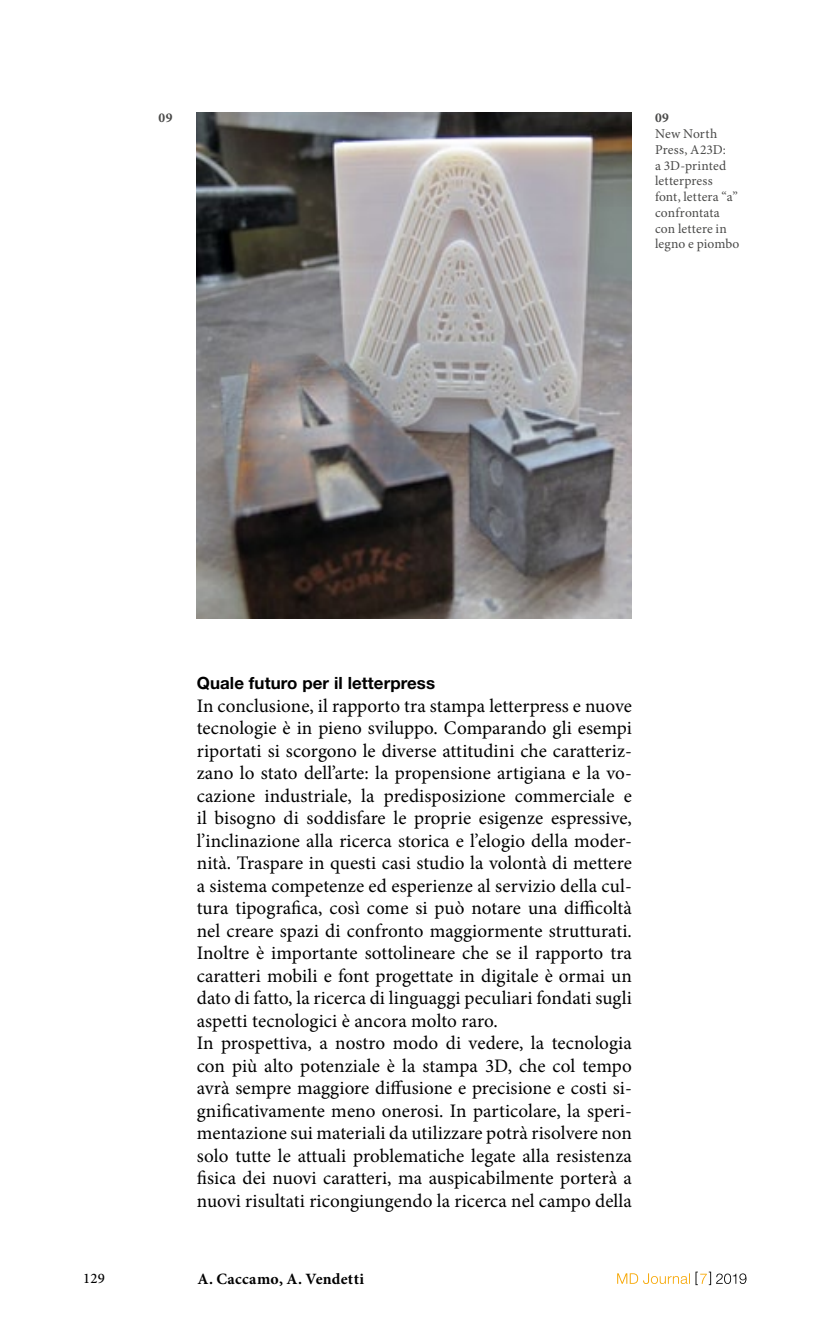
<style>
.page{position:relative;width:830px;height:1340px;background:#fff}
.page>*{position:absolute;margin:0;border:0;box-sizing:border-box;transform-origin:0 0}
.t1{font:19.12px/22.5px "Minion Pro";letter-spacing:.005em;color:#000}
.t2{font:700 16.88px "Helvetica Neue";letter-spacing:.005em;color:#000}
.t3{font:700 15.75px "Minion Pro";letter-spacing:.02em;color:#000}
.t4{font:500 14.62px "Minion Pro";color:#000}
.t5{font:13.5px/15.8px "Minion Pro";letter-spacing:.01em;color:#4a4a49}
.t6{font:700 13.5px "Minion Pro";color:#4a4a49}
</style>
<div class="page">
<svg style="left:617px;top:1273px;width:70px;height:10px"></svg>
<svg style="left:695px;top:1271px;width:51px;height:14px"></svg>
<img style="left:197px;top:113px;width:434px;height:506px">
<p class="t6" style="left:158px;top:109px;width:15px">09</p>
<p class="t6" style="left:654px;top:108px;width:15px">09</p>
<p class="t5" style="left:654px;top:126px;width:86px">New North<br>Press, A23D:<br>a 3D-printed letterpress font, lettera “a” confrontata con lettere in legno e piombo</p>
<p class="t2" style="left:197px;top:672px;width:240px">Quale futuro per il letterpress</p>
<p class="t1" style="left:197px;top:694px;width:436px">In conclusione, il rapporto tra stampa letterpress e nuove tecnologie è in pieno sviluppo. Comparando gli esempi riportati si scorgono le diverse attitudini che caratteriz&shy;zano lo stato dell’arte: la propensione artigiana e la vo&shy;cazione industriale, la predisposizione commerciale e il bisogno di soddisfare le proprie esigenze espressive, l’inclinazione alla ricerca storica e l’elogio della moder&shy;nità. Traspare in questi casi studio la volontà di mettere a sistema competenze ed esperienze al servizio della cul&shy;tura tipografica, così come si può notare una difficoltà nel creare spazi di confronto maggiormente strutturati.<br>Inoltre è importante sottolineare che se il rapporto tra caratteri mobili e font progettate in digitale è ormai un dato di fatto, la ricerca di linguaggi peculiari fondati sugli aspetti tecnologici è ancora molto raro.<br>In prospettiva, a nostro modo di vedere, la tecnologia con più alto potenziale è la stampa 3D, che col tempo avrà sempre maggiore diffusione e precisione e costi si&shy;gnificativamente meno onerosi. In particolare, la speri&shy;mentazione sui materiali da utilizzare potrà risolvere non solo tutte le attuali problematiche legate alla resistenza fisica dei nuovi caratteri, ma auspicabilmente porterà a nuovi risultati ricongiungendo la ricerca nel campo della</p>
<p class="t4" style="left:83px;top:1268px;width:23px">129</p>
<p class="t3" style="left:197px;top:1267px;width:168px">A. Caccamo, A. Vendetti</p>
</div>
